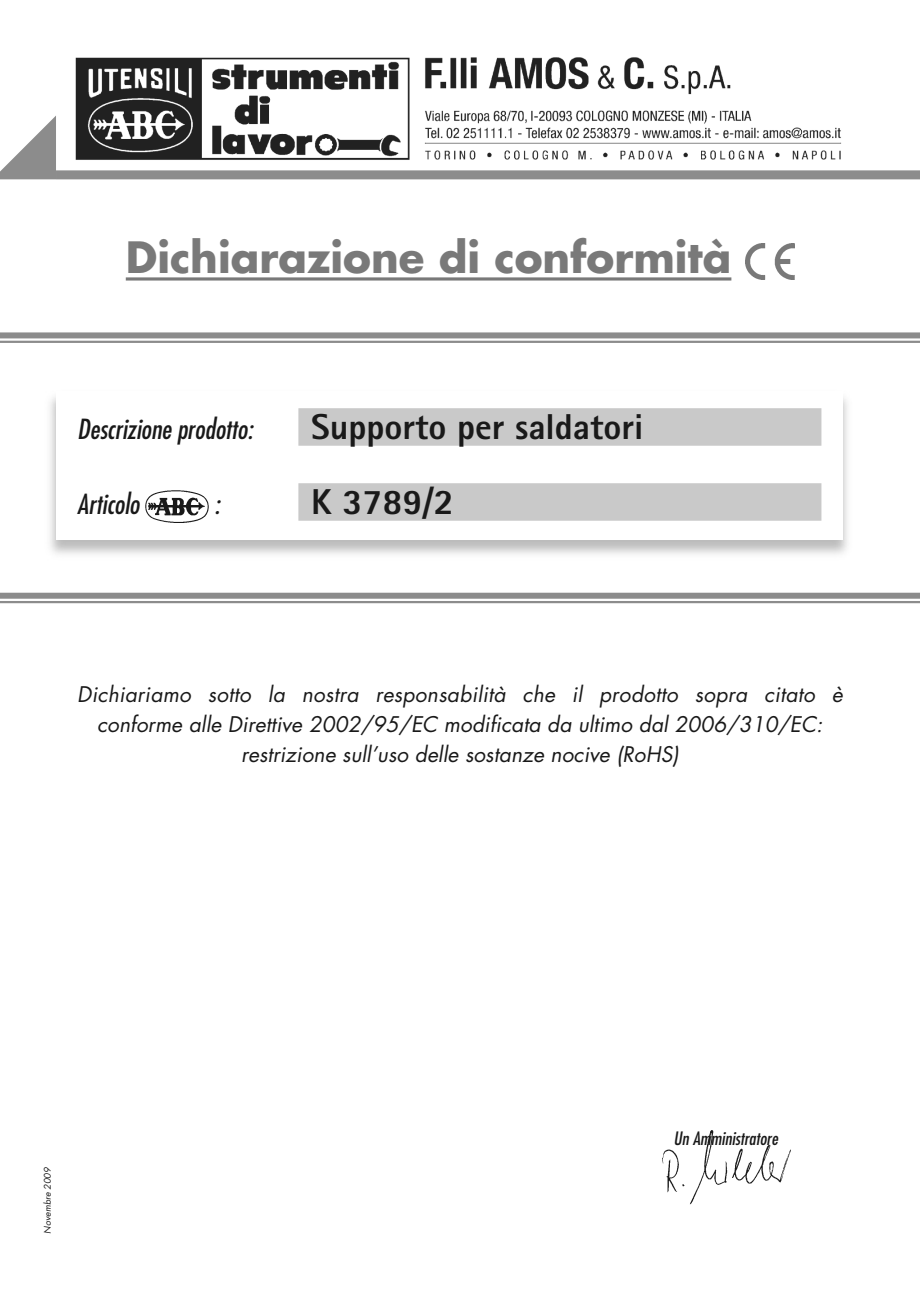
<style>
.page{position:relative;width:920px;height:1290px;background:#fff}
.page>*{position:absolute;margin:0;border:0;box-sizing:border-box;transform-origin:0 0}
.t1{font:700 42px "Futura";color:#797979}
.t2{font:800 36px "Rotis Sans Serif";color:#191919}
.t3{font:italic condensed 27px "Futura";color:#191919}
.t4{font:italic 21px/30px "Futura";letter-spacing:.005em;color:#191919;text-align:center}
.t5{font:italic condensed 18px "Futura";color:#191919}
.t6{font:italic 9px "Futura";color:#191919}
</style>
<div class="page">
<svg style="left:126px;top:277px;width:605px;height:4px;background:#959595"></svg>
<img style="left:745px;top:244px;width:49px;height:35px">
<div style="left:298px;top:408px;width:523px;height:38px;background:#c9c9c9"></div>
<div style="left:298px;top:483px;width:523px;height:38px;background:#c9c9c9"></div>
<img style="left:145px;top:490px;width:64px;height:33px">
<img style="left:75px;top:57px;width:767px;height:103px">
<div style="left:56px;top:170px;width:864px;height:9px;background:#8c8c8c"></div>
<div style="left:0;top:332px;width:920px;height:6px;background:#8c8c8c"></div>
<hr style="left:0;top:341px;width:920px;height:2px;background:#8c8c8c">
<div style="left:0;top:593px;width:920px;height:6px;background:#8c8c8c"></div>
<hr style="left:0;top:601px;width:920px;height:2px;background:#8c8c8c">
<svg style="left:0;top:116px;width:56px;height:63px"></svg>
<img style="left:662px;top:1130px;width:129px;height:74px">
<h1 class="t1" style="left:126px;top:238px;width:607px">Dichiarazione di conformità</h1>
<p class="t3" style="left:77px;top:417px;width:177px">Descrizione prodotto:</p>
<h2 class="t2" style="left:311px;top:414px;width:334px">Supporto per saldatori</h2>
<p class="t3" style="left:77px;top:492px;width:64px">Articolo</p>
<p class="t3" style="left:214px;top:492px;width:7px">:</p>
<h2 class="t2" style="left:311px;top:489px;width:144px">K 3789/2</h2>
<p class="t4" style="left:77px;top:681px;width:767px">Dichiariamo sotto la nostra responsabilità che il prodotto sopra citato è conforme alle Direttive 2002/95/EC modificata da ultimo dal 2006/310/EC: restrizione sull’uso delle sostanze nocive (RoHS)</p>
<p class="t6" style="left:43px;top:1234px;width:68px;rotate:-90deg">Novembre 2009</p>
<p class="t5" style="left:673px;top:1130px;width:106px">Un Amministratore</p>
</div>
